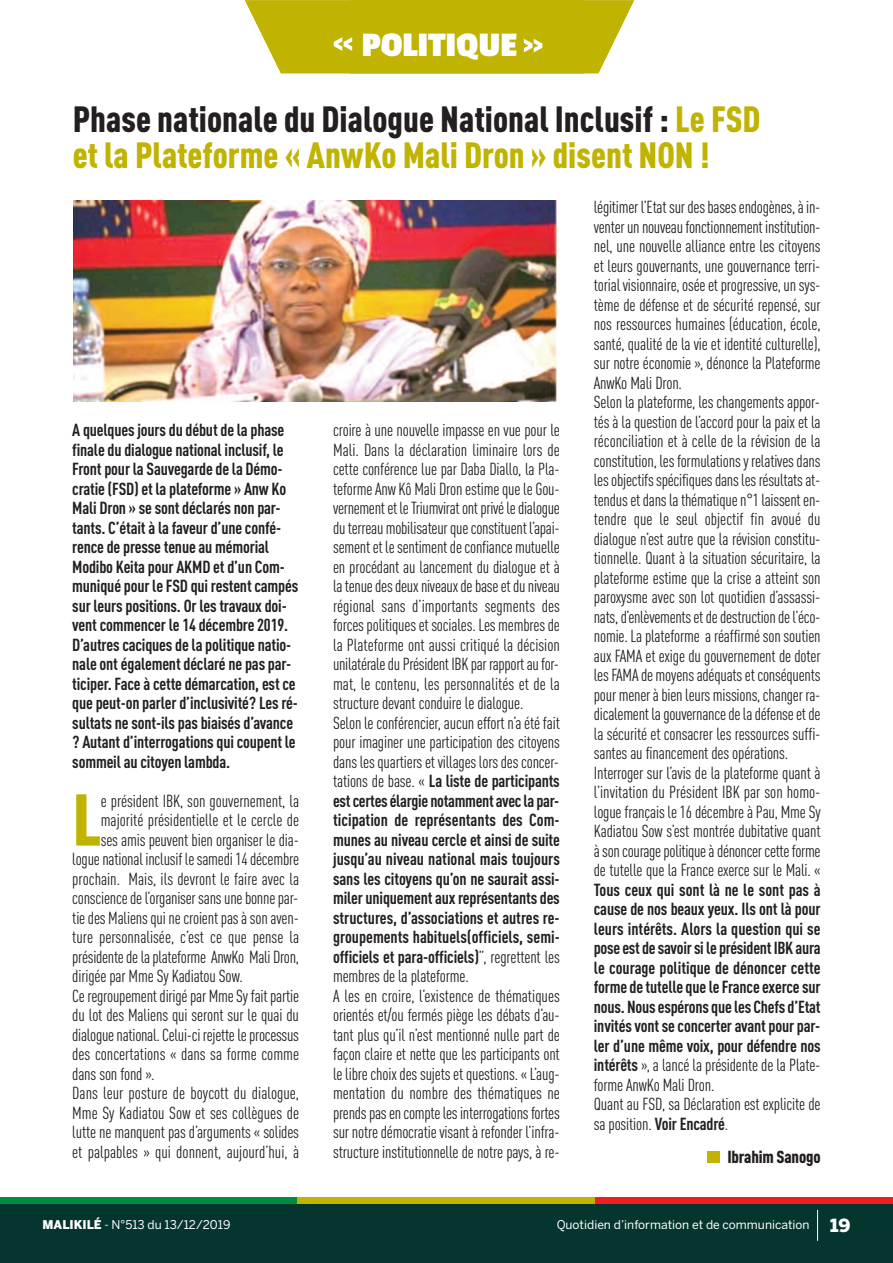
<style>
.page{position:relative;width:893px;height:1263px;background:#fff}
.page>*{position:absolute;margin:0;border:0;box-sizing:border-box;transform-origin:0 0}
.t1{font:900 condensed 72px "DIN Pro";color:#c0b301}
.t2{font:900 condensed 36px/36px "DIN Pro";color:#c0b301}
.t3{font:700 36px "Passion One";color:#fff}
.t4{font:condensed 17.25px/19.5px "DIN Pro";letter-spacing:-.01em;color:#231f20}
.t5{font:700 condensed 17.25px/19.5px "DIN Pro";letter-spacing:-.01em;color:#231f20}
.t6{font:900 condensed 17.25px "DIN Pro";letter-spacing:-.01em;color:#231f20}
.t7{font:12px "Benton Sans";color:#fff}
.s1{color:#231f20}
.s2{font-weight:700}
.s3{font-weight:400}
.s4{font-weight:900}
.s5{font-weight:900;font-size:18px}
</style>
<div class="page">
<div style="left:0;top:1203px;width:893px;height:60px;background:#05352f"></div>
<div style="left:0;top:1197px;width:298px;height:6px;background:#008b43"></div>
<div style="left:298px;top:1197px;width:297px;height:6px;background:#c0b301"></div>
<div style="left:595px;top:1197px;width:297px;height:6px;background:#ee1d23"></div>
<hr style="left:817px;top:1210px;width:1px;height:31px;background:#fff">
<svg style="left:245px;top:0;width:389px;height:73px;background:#c6ba19"></svg>
<div style="left:707px;top:1151px;width:12px;height:12px;background:#c0b301"></div>
<img style="left:74px;top:201px;width:482px;height:200px">
<h2 class="t3" style="left:362px;top:26px;width:157px">POLITIQUE</h2>
<h2 class="t2" style="left:73px;top:105px;width:689px"><span class="s1">Phase nationale du Dialogue National Inclusif :</span> Le FSD et la Plateforme « AnwKo Mali Dron » disent NON !</h2>
<p class="t5" style="left:72px;top:422px;width:228px">A quelques jours du début de la phase finale du dialogue national inclusif, le Front pour la Sauvegarde de la Démo&shy;cratie (FSD) et la plateforme » Anw Ko Mali Dron » se sont déclarés non par&shy;tants. C’était à la faveur d’une confé&shy;rence de presse tenue au mémorial Modibo Keita pour AKMD et d’un Com&shy;muniqué pour le FSD qui restent campés sur leurs positions. Or les travaux doi&shy;vent commencer le 14 décembre 2019.<br>D’autres caciques de la politique natio&shy;nale ont également déclaré ne pas par&shy;ticiper. Face à cette démarcation, est ce que peut-on parler d’inclusivité? Les ré&shy;sultats ne sont-ils pas biaisés d’avance ? Autant d’interrogations qui coupent le sommeil au citoyen lambda.</p>
<h1 class="t1" style="left:72px;top:794px;width:31px">L</h1>
<p class="t4" style="left:101px;top:792px;width:200px">e président IBK, son gouvernement, la</p>
<p class="t4" style="left:101px;top:812px;width:200px">majorité présidentielle et le cercle de</p>
<p class="t4" style="left:101px;top:831px;width:200px">ses amis peuvent bien organiser le dia-</p>
<p class="t4" style="left:72px;top:851px;width:228px">loguenational inclusif lesamedi14décembre</p>
<p class="t4" style="left:72px;top:870px;width:228px">prochain. Mais, ils devront le faire avec la</p>
<p class="t4" style="left:72px;top:890px;width:228px">consciencedel’organisersansunebonnepar-</p>
<p class="t4" style="left:72px;top:909px;width:228px">tie des Maliens qui ne croient pas à son aven-</p>
<p class="t4" style="left:72px;top:929px;width:228px">ture personnalisée, c’est ce que pense la</p>
<p class="t4" style="left:72px;top:948px;width:228px">présidentedelaplateforme AnwKo Mali Dron,</p>
<p class="t4" style="left:72px;top:968px;width:172px">dirigée par Mme Sy Kadiatou Sow.</p>
<p class="t4" style="left:72px;top:987px;width:228px">Ceregroupementdirigépar MmeSyfaitpartie</p>
<p class="t4" style="left:72px;top:1007px;width:228px">du lot des Maliens qui seront sur le quai du</p>
<p class="t4" style="left:72px;top:1026px;width:228px">dialoguenational.Celui-ci rejetteleprocessus</p>
<p class="t4" style="left:72px;top:1046px;width:228px">des concertations « dans sa forme comme</p>
<p class="t4" style="left:72px;top:1065px;width:84px">dans son fond ».</p>
<p class="t4" style="left:72px;top:1085px;width:228px">Dans leur posture de boycott du dialogue,</p>
<p class="t4" style="left:72px;top:1104px;width:228px">Mme Sy Kadiatou Sow et ses collègues de</p>
<p class="t4" style="left:72px;top:1124px;width:228px">lutte ne manquent pas d’arguments « solides</p>
<p class="t4" style="left:72px;top:1143px;width:228px">et palpables » qui donnent, aujourd’hui, à</p>
<p class="t4" style="left:333px;top:422px;width:228px">croire à une nouvelle impasse en vue pour le Mali. Dans la déclaration liminaire lors de cette conférence lue par Daba Diallo, la Pla&shy;teforme Anw Kô Mali Dron estime que le Gou&shy;vernementet leTriumviratontprivéledialogue duterreaumobilisateurqueconstituent l’apai&shy;sementet lesentimentdeconfiancemutuelle en procédant au lancement du dialogue et à latenuedesdeuxniveauxdebaseetduniveau régional sans d’importants segments des forces politiques et sociales. Les membres de la Plateforme ont aussi critiqué la décision unilatéraledu Président IBK par rapportaufor&shy;mat, le contenu, les personnalités et de la structure devant conduire le dialogue.<br>Selon le conférencier, aucun effort n’a été fait pour imaginer une participation des citoyens dans les quartiers et villages lors des concer&shy;tations de base. « <span class="s2">La liste de participants estcertesélargie notammentavecla par&shy;ticipation de représentants des Com&shy;munes au niveau cercle et ainsi de suite jusqu’au niveau national mais toujours sans les citoyens qu’on ne saurait assi&shy;miler uniquement aux représentants des structures, d’associations et autres re&shy;groupements habituels(officiels, semi&shy;officiels et para-officiels)</span>”, regrettent les membres de la plateforme.<br>A les en croire, l’existence de thématiques orientés et/ou fermés piège les débats d’au&shy;tant plus qu’il n’est mentionné nulle part de façon claire et nette que les participants ont le libre choix des sujets et questions. « L’aug&shy;mentation du nombre des thématiques ne prendspasencomptelesinterrogationsfortes sur notre démocratie visant à refonder l’infra&shy;structure institutionnelle de notre pays, à re-</p>
<p class="t4" style="left:594px;top:199px;width:228px">légitimer l’Etatsurdesbasesendogènes,àin&shy;venterunnouveaufonctionnement institution&shy;nel, une nouvelle alliance entre les citoyens et leurs gouvernants, une gouvernance terri&shy;torialvisionnaire,oséeetprogressive,unsys&shy;tème de défense et de sécurité repensé, sur nos ressources humaines (éducation, école, santé, qualité de la vie et identité culturelle), sur notre économie », dénonce la Plateforme AnwKo Mali Dron.<br>Selon la plateforme, les changements appor&shy;tés à la question de l’accord pour la paix et la réconciliation et à celle de la révision de la constitution, lesformulationsyrelativesdans lesobjectifsspécifiquesdanslesrésultatsat&shy;tendusetdanslathématiquen°1laissenten&shy;tendre que le seul objectif fin avoué du dialogue n’est autre que la révision constitu&shy;tionnelle. Quant à la situation sécuritaire, la plateforme estime que la crise a atteint son paroxysme avec son lot quotidien d’assassi&shy;nats,d’enlèvementsetdedestructiondel’éco&shy;nomie. La plateforme a réaffirmé son soutien aux FAMA et exige du gouvernement de doter lesFAMAde moyensadéquatsetconséquents pour meneràbienleurs missions,changer ra&shy;dicalement lagouvernancedeladéfenseetde la sécurité et consacrer les ressources suffi&shy;santes au financement des opérations.<br>Interroger sur l’avis de la plateforme quant à l’invitation du Président IBK par son homo&shy;logue français le 16 décembre à Pau, Mme Sy Kadiatou Sow s’est montrée dubitative quant àsoncouragepolitiqueàdénoncercetteforme de tutelle que la France exerce sur le Mali. «</p>
<p class="t5" style="left:594px;top:881px;width:228px">Tous ceux qui sont là ne le sont pas à cause de nos beaux yeux. Ils ont là pour leurs intérêts. Alors la question qui se poseest desavoirsi le présidentIBK aura le courage politique de dénoncer cette forme detutelle queleFranceexercesur nous. Nousespérons queles Chefs d’Etat invités vont se concerter avant pour par&shy;ler d’une même voix, pour défendre nos intérêts <span class="s3">», a lancé la présidente de la Plate&shy;forme AnwKo Mali Dron.<br>Quant au FSD, sa Déclaration est explicite de sa position.</span> Voir Encadré<span class="s3">.</span></p>
<p class="t6" style="left:727px;top:1150px;width:95px">Ibrahim Sanogo</p>
<p class="t7" style="left:43px;top:1218px;width:189px"><span class="s4">MALIKILÉ</span> - N°513 du 13/12/2019</p>
<p class="t7" style="left:557px;top:1218px;width:295px">Quotidien d’information et de communication <span class="s5">19</span></p>
</div>
